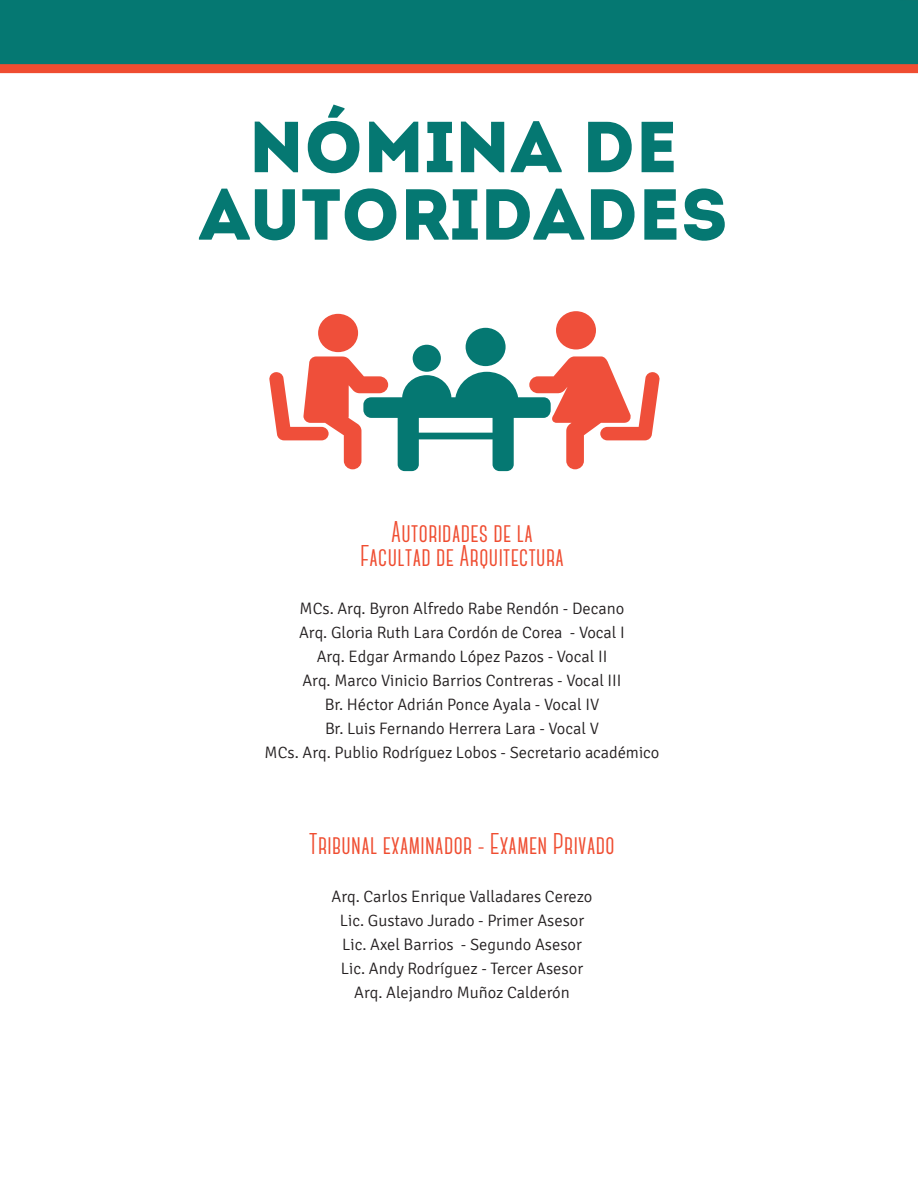
<style>
.page{position:relative;width:918px;height:1188px;background:#fff}
.page>*{position:absolute;margin:0;border:0;box-sizing:border-box;transform-origin:0 0}
.t1{font:72px/67.5px "Intro";color:#057872;text-align:center}
.t2{font:700 30px/24px "Canter";letter-spacing:.01em;color:#ef4d31;text-align:center}
.t3{font:300 16.5px/24px "Signika";color:#231f20;text-align:center}
</style>
<div class="page">
<svg style="left:0;top:0;width:918px;height:74px;background:#24746b"></svg>
<div style="left:318px;top:314px;width:40px;height:38px;background:#ef4f3a;border-radius:50%"></div>
<div style="left:556px;top:311px;width:40px;height:38px;background:#ef4f3a;border-radius:50%"></div>
<svg style="left:269px;top:356px;width:391px;height:115px"></svg>
<div style="left:413px;top:345px;width:28px;height:27px;background:#057872;border-radius:50%"></div>
<div style="left:466px;top:328px;width:40px;height:38px;background:#057872;border-radius:50%"></div>
<h1 class="t1" style="left:199px;top:113px;width:530px">NÓMINA DE<br>AUTORIDADES</h1>
<h2 class="t2" style="left:360px;top:520px;width:205px">Autoridades de la<br>Facultad de Arquitectura</h2>
<p class="t3" style="left:265px;top:597px;width:396px">MCs. Arq. Byron Alfredo Rabe Rendón - Decano<br>Arq. Gloria Ruth Lara Cordón de Corea - Vocal I<br>Arq. Edgar Armando López Pazos - Vocal II<br>Arq. Marco Vinicio Barrios Contreras - Vocal III<br>Br. Héctor Adrián Ponce Ayala - Vocal IV<br>Br. Luis Fernando Herrera Lara - Vocal V<br>MCs. Arq. Publio Rodríguez Lobos - Secretario académico</p>
<h2 class="t2" style="left:309px;top:832px;width:307px">Tribunal examinador - Examen Privado</h2>
<p class="t3" style="left:332px;top:885px;width:262px">Arq. Carlos Enrique Valladares Cerezo Lic. Gustavo Jurado - Primer Asesor Lic. Axel Barrios - Segundo Asesor Lic. Andy Rodríguez - Tercer Asesor Arq. Alejandro Muñoz Calderón</p>
</div>
